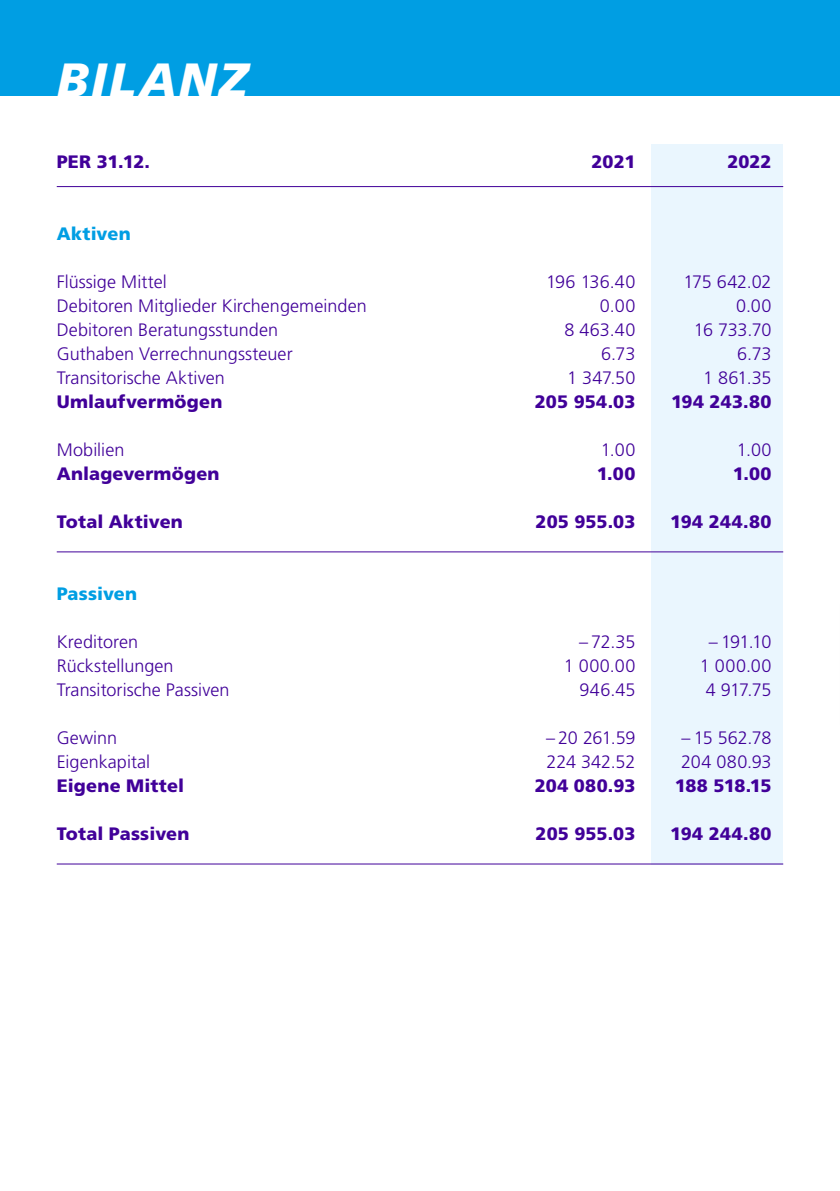
<style>
.page{position:relative;width:840px;height:1191px;background:#fff}
.page>*{position:absolute;margin:0;border:0;box-sizing:border-box;transform-origin:0 0}
.Titel__weiss{font:italic 900 48px "Frutiger LT Std";letter-spacing:.045em;color:#fff}
.Grundtext{font:300 18px "Frutiger LT Std";color:#410099}
.Untertitel{font:900 18px "Frutiger LT Std";letter-spacing:.01em;color:#410099}
.Untertitel-2{font:300 18px "Frutiger LT Std";color:#410099}
.Untertitel-3{font:900 18px "Frutiger LT Std";letter-spacing:.01em;color:#009ee3}
</style>
<div class="page">
<div style="left:0;top:0;width:839px;height:96px;background:#009ee3"></div>
<div style="left:651px;top:144px;width:131px;height:720px;background:#eaf6fe"></div>
<hr style="left:57px;top:186px;width:725px;height:1px;background:#410099">
<hr style="left:57px;top:551px;width:725px;height:1px;background:#410099">
<hr style="left:57px;top:863px;width:725px;height:1px;background:#410099">
<p class="Titel__weiss" style="left:57px;top:51px;width:192px">BILANZ</p>
<p class="Untertitel" style="left:57px;top:151px;width:95px">PER 31.12.</p>
<p class="Untertitel" style="left:591px;top:151px;width:45px">2021</p>
<p class="Untertitel" style="left:727px;top:151px;width:46px">2022</p>
<p class="Untertitel-3" style="left:57px;top:223px;width:75px">Aktiven</p>
<p class="Grundtext" style="left:57px;top:272px;width:111px">Flüssige Mittel</p>
<p class="Grundtext" style="left:546px;top:272px;width:91px">196 136.40</p>
<p class="Grundtext" style="left:683px;top:272px;width:90px">175 642.02</p>
<p class="Grundtext" style="left:57px;top:296px;width:311px">Debitoren Mitglieder Kirchengemeinden</p>
<p class="Grundtext" style="left:599px;top:296px;width:37px">0.00</p>
<p class="Grundtext" style="left:735px;top:296px;width:37px">0.00</p>
<p class="Grundtext" style="left:57px;top:320px;width:223px">Debitoren Beratungsstunden</p>
<p class="Grundtext" style="left:564px;top:320px;width:72px">8 463.40</p>
<p class="Grundtext" style="left:693px;top:320px;width:79px">16 733.70</p>
<p class="Untertitel-2" style="left:57px;top:344px;width:237px">Guthaben Verrechnungssteuer</p>
<p class="Untertitel-2" style="left:600px;top:344px;width:36px">6.73</p>
<p class="Untertitel-2" style="left:736px;top:344px;width:36px">6.73</p>
<p class="Grundtext" style="left:57px;top:368px;width:169px">Transitorische Aktiven</p>
<p class="Grundtext" style="left:567px;top:368px;width:70px">1 347.50</p>
<p class="Grundtext" style="left:702px;top:368px;width:70px">1 861.35</p>
<p class="Untertitel" style="left:57px;top:391px;width:167px">Umlaufvermögen</p>
<p class="Untertitel" style="left:534px;top:391px;width:102px">205 954.03</p>
<p class="Untertitel" style="left:670px;top:391px;width:102px">194 243.80</p>
<p class="Grundtext" style="left:57px;top:440px;width:69px">Mobilien</p>
<p class="Grundtext" style="left:600px;top:440px;width:36px">1.00</p>
<p class="Grundtext" style="left:736px;top:440px;width:36px">1.00</p>
<p class="Untertitel" style="left:57px;top:463px;width:164px">Anlagevermögen</p>
<p class="Untertitel" style="left:596px;top:463px;width:40px">1.00</p>
<p class="Untertitel" style="left:732px;top:463px;width:40px">1.00</p>
<p class="Untertitel" style="left:57px;top:511px;width:128px">Total Aktiven</p>
<p class="Untertitel" style="left:535px;top:511px;width:101px">205 955.03</p>
<p class="Untertitel" style="left:670px;top:511px;width:103px">194 244.80</p>
<p class="Untertitel-3" style="left:57px;top:583px;width:82px">Passiven</p>
<p class="Grundtext" style="left:57px;top:632px;width:83px">Kreditoren</p>
<p class="Grundtext" style="left:578px;top:632px;width:58px">– 72.35</p>
<p class="Grundtext" style="left:708px;top:632px;width:64px">– 191.10</p>
<p class="Grundtext" style="left:57px;top:656px;width:118px">Rückstellungen</p>
<p class="Grundtext" style="left:563px;top:656px;width:73px">1 000.00</p>
<p class="Grundtext" style="left:699px;top:656px;width:73px">1 000.00</p>
<p class="Grundtext" style="left:57px;top:680px;width:174px">Transitorische Passiven</p>
<p class="Grundtext" style="left:579px;top:680px;width:57px">946.45</p>
<p class="Grundtext" style="left:705px;top:680px;width:67px">4 917.75</p>
<p class="Grundtext" style="left:57px;top:728px;width:62px">Gewinn</p>
<p class="Grundtext" style="left:546px;top:728px;width:91px">– 20 261.59</p>
<p class="Grundtext" style="left:681px;top:728px;width:91px">– 15 562.78</p>
<p class="Grundtext" style="left:57px;top:752px;width:95px">Eigenkapital</p>
<p class="Grundtext" style="left:546px;top:752px;width:90px">224 342.52</p>
<p class="Grundtext" style="left:680px;top:752px;width:92px">204 080.93</p>
<p class="Untertitel" style="left:57px;top:775px;width:129px">Eigene Mittel</p>
<p class="Untertitel" style="left:534px;top:775px;width:102px">204 080.93</p>
<p class="Untertitel" style="left:674px;top:775px;width:98px">188 518.15</p>
<p class="Untertitel" style="left:57px;top:823px;width:134px">Total Passiven</p>
<p class="Untertitel" style="left:535px;top:823px;width:101px">205 955.03</p>
<p class="Untertitel" style="left:670px;top:823px;width:103px">194 244.80</p>
</div>
